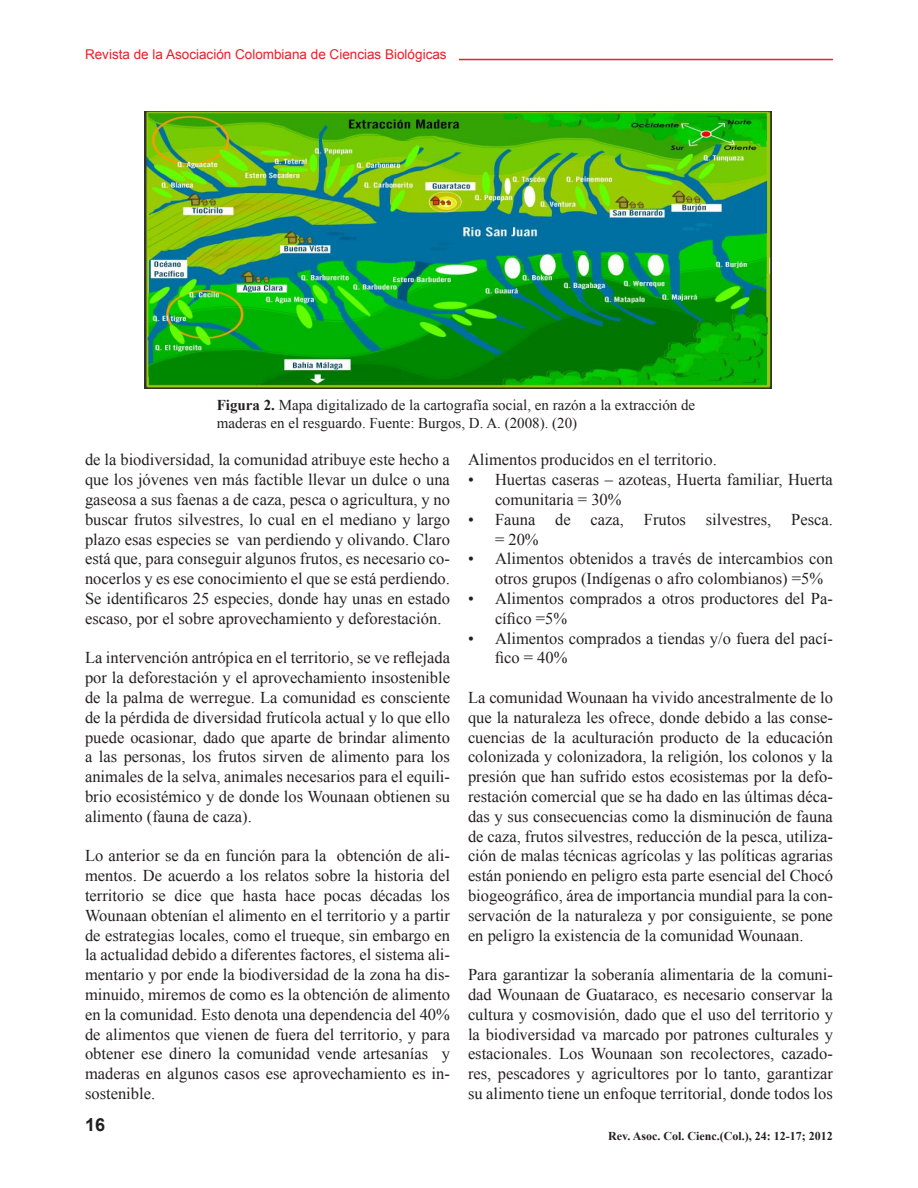
<style>
.page{position:relative;width:918px;height:1188px;background:#fff}
.page>*{position:absolute;margin:0;border:0;box-sizing:border-box;transform-origin:0 0}
.t1{font:700 18px "Arial";color:#231f20}
.t2{font:16.5px/19.8px "Times New Roman";color:#231f20;text-align:justify}
.t3{font:15px/18px "Times New Roman";color:#231f20}
.t4{font:13.5px "Arial";color:#ee1d23}
.t5{font:700 12px "Times New Roman";color:#231f20}
.s1{font-weight:700}
</style>
<div class="page">
<hr style="left:459px;top:59px;width:374px;height:1px;background:#ee1d23">
<img style="left:145px;top:112px;width:627px;height:276px">
<p class="t4" style="left:85px;top:45px;width:363px">Revista de la Asociación Colombiana de Ciencias Biológicas</p>
<p class="t3" style="left:217px;top:396px;width:480px"><span class="s1">Figura 2.</span> Mapa digitalizado de la cartografía social, en razón a la extracción de maderas en el resguardo. Fuente: Burgos, D. A. (2008). (20)</p>
<p class="t2" style="left:85px;top:450px;width:366px">de la biodiversidad, la comunidad atribuye este hecho a que los jóvenes ven más factible llevar un dulce o una gaseosa a sus faenas a de caza, pesca o agricultura, y no buscar frutos silvestres, lo cual en el mediano y largo plazo esas especies se van perdiendo y olivando. Claro está que, para conseguir algunos frutos, es necesario co&shy;nocerlos y es ese conocimiento el que se está perdiendo.<br>Se identificaros 25 especies, donde hay unas en estado escaso, por el sobre aprovechamiento y deforestación.</p>
<p class="t2" style="left:85px;top:648px;width:366px">La intervención antrópica en el territorio, se ve reflejada por la deforestación y el aprovechamiento insostenible de la palma de werregue. La comunidad es consciente de la pérdida de diversidad frutícola actual y lo que ello puede ocasionar, dado que aparte de brindar alimento a las personas, los frutos sirven de alimento para los animales de la selva, animales necesarios para el equili&shy;brio ecosistémico y de donde los Wounaan obtienen su alimento (fauna de caza).</p>
<p class="t2" style="left:85px;top:846px;width:366px">Lo anterior se da en función para la obtención de ali&shy;mentos. De acuerdo a los relatos sobre la historia del territorio se dice que hasta hace pocas décadas los Wounaan obtenían el alimento en el territorio y a partir de estrategias locales, como el trueque, sin embargo en la actualidad debido a diferentes factores, el sistema ali&shy;mentario y por ende la biodiversidad de la zona ha dis&shy;minuido, miremos de como es la obtención de alimento en la comunidad. Esto denota una dependencia del 40% de alimentos que vienen de fuera del territorio, y para obtener ese dinero la comunidad vende artesanías y maderas en algunos casos ese aprovechamiento es in&shy;sostenible.</p>
<p class="t1" style="left:85px;top:1112px;width:22px">16</p>
<p class="t2" style="left:468px;top:450px;width:250px">Alimentos producidos en el territorio.</p>
<p class="t2" style="left:495px;top:469px;width:339px;text-indent:-27px">• Huertas caseras – azoteas, Huerta familiar, Huerta comunitaria = 30%</p>
<p class="t2" style="left:495px;top:509px;width:339px;text-indent:-27px">• Fauna de caza, Frutos silvestres, Pesca. = 20%</p>
<p class="t2" style="left:495px;top:549px;width:339px;text-indent:-27px">• Alimentos obtenidos a través de intercambios con otros grupos (Indígenas o afro colombianos) =5%</p>
<p class="t2" style="left:495px;top:588px;width:339px;text-indent:-27px">• Alimentos comprados a otros productores del Pa&shy;cífico =5%</p>
<p class="t2" style="left:495px;top:628px;width:339px;text-indent:-27px">• Alimentos comprados a tiendas y/o fuera del pací&shy;fico = 40%</p>
<p class="t2" style="left:468px;top:687px;width:366px">La comunidad Wounaan ha vivido ancestralmente de lo que la naturaleza les ofrece, donde debido a las conse&shy;cuencias de la aculturación producto de la educación colonizada y colonizadora, la religión, los colonos y la presión que han sufrido estos ecosistemas por la defo&shy;restación comercial que se ha dado en las últimas déca&shy;das y sus consecuencias como la disminución de fauna de caza, frutos silvestres, reducción de la pesca, utiliza&shy;ción de malas técnicas agrícolas y las políticas agrarias están poniendo en peligro esta parte esencial del Chocó biogeográfico, área de importancia mundial para la con&shy;servación de la naturaleza y por consiguiente, se pone en peligro la existencia de la comunidad Wounaan.</p>
<p class="t2" style="left:468px;top:964px;width:366px">Para garantizar la soberanía alimentaria de la comuni&shy;dad Wounaan de Guataraco, es necesario conservar la cultura y cosmovisión, dado que el uso del territorio y la biodiversidad va marcado por patrones culturales y estacionales. Los Wounaan son recolectores, cazado&shy;res, pescadores y agricultores por lo tanto, garantizar su alimento tiene un enfoque territorial, donde todos los</p>
<p class="t5" style="left:608px;top:1127px;width:226px">Rev. Asoc. Col. Cienc.(Col.), 24: 12-17; 2012</p>
</div>
